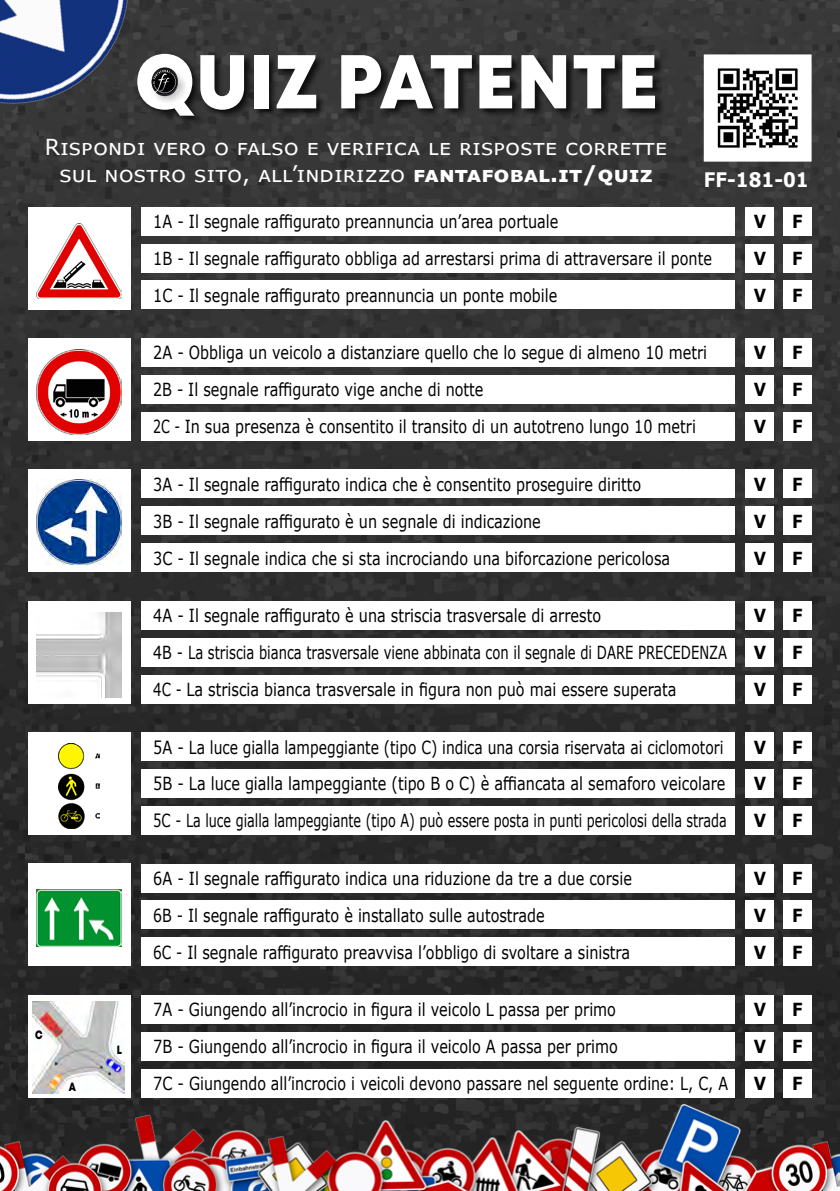
<style>
.page{position:relative;width:840px;height:1191px;background:#fff}
.page>*{position:absolute;margin:0;border:0;box-sizing:border-box;transform-origin:0 0}
.t1{font:76px "Mont Heavy DEMO";letter-spacing:.02em;color:#fff;scale:.94 1}
.t2{font:22px/26.4px "Verdana";letter-spacing:.075em;color:#fff;text-align:center}
.t3{font:700 20px "Verdana";color:#fff;scale:.9 1}
.t4{font:18px/36.8px "Verdana";color:#000;scale:.8 1}
.t5{font:700 18px/36.8px "Verdana";color:#000;text-align:justify;scale:.9 1}
.t6{font:12px "Mont Heavy DEMO";color:#000;scale:.8 1}
.s1{font-weight:700}
</style>
<div class="page">
<img style="left:0;top:0;width:839px;height:1104px">
<img style="left:0;top:1104px;width:839px;height:87px">
<div style="left:136px;top:52px;width:528px;height:72px;background:#000;opacity:.75"></div>
<img style="left:0;top:0;width:182px;height:145px">
<div style="left:28px;top:207px;width:102px;height:102px;background:#fff"></div>
<img style="left:36px;top:223px;width:85px;height:75px">
<div style="left:142px;top:207px;width:592px;height:28px;background:#fff"></div>
<div style="left:142px;top:244px;width:592px;height:28px;background:#fff"></div>
<div style="left:142px;top:281px;width:592px;height:28px;background:#fff"></div>
<div style="left:782px;top:207px;width:29px;height:28px;background:#fff"></div>
<div style="left:782px;top:244px;width:29px;height:28px;background:#fff"></div>
<div style="left:782px;top:281px;width:29px;height:28px;background:#fff"></div>
<div style="left:745px;top:207px;width:28px;height:28px;background:#fff"></div>
<div style="left:745px;top:244px;width:28px;height:28px;background:#fff"></div>
<div style="left:745px;top:281px;width:28px;height:28px;background:#fff"></div>
<div style="left:28px;top:338px;width:102px;height:102px;background:#fff"></div>
<img style="left:36px;top:350px;width:85px;height:85px">
<div style="left:142px;top:338px;width:592px;height:29px;background:#fff"></div>
<div style="left:142px;top:375px;width:592px;height:28px;background:#fff"></div>
<div style="left:142px;top:412px;width:592px;height:28px;background:#fff"></div>
<div style="left:782px;top:338px;width:29px;height:29px;background:#fff"></div>
<div style="left:782px;top:375px;width:29px;height:28px;background:#fff"></div>
<div style="left:782px;top:412px;width:29px;height:28px;background:#fff"></div>
<div style="left:745px;top:338px;width:28px;height:29px;background:#fff"></div>
<div style="left:745px;top:375px;width:28px;height:28px;background:#fff"></div>
<div style="left:745px;top:412px;width:28px;height:28px;background:#fff"></div>
<div style="left:28px;top:470px;width:102px;height:102px;background:#fff"></div>
<img style="left:36px;top:480px;width:85px;height:85px">
<div style="left:142px;top:470px;width:592px;height:28px;background:#fff"></div>
<div style="left:142px;top:506px;width:592px;height:29px;background:#fff"></div>
<div style="left:142px;top:543px;width:592px;height:29px;background:#fff"></div>
<div style="left:782px;top:470px;width:29px;height:28px;background:#fff"></div>
<div style="left:782px;top:506px;width:29px;height:29px;background:#fff"></div>
<div style="left:782px;top:543px;width:29px;height:29px;background:#fff"></div>
<div style="left:745px;top:470px;width:28px;height:28px;background:#fff"></div>
<div style="left:745px;top:506px;width:28px;height:29px;background:#fff"></div>
<div style="left:745px;top:543px;width:28px;height:29px;background:#fff"></div>
<div style="left:28px;top:601px;width:102px;height:102px;background:#fff"></div>
<img style="left:36px;top:612px;width:85px;height:85px">
<div style="left:142px;top:601px;width:592px;height:28px;background:#fff"></div>
<div style="left:142px;top:638px;width:592px;height:28px;background:#fff"></div>
<div style="left:142px;top:675px;width:592px;height:28px;background:#fff"></div>
<div style="left:782px;top:601px;width:29px;height:28px;background:#fff"></div>
<div style="left:782px;top:638px;width:29px;height:28px;background:#fff"></div>
<div style="left:782px;top:675px;width:29px;height:28px;background:#fff"></div>
<div style="left:745px;top:601px;width:28px;height:28px;background:#fff"></div>
<div style="left:745px;top:638px;width:28px;height:28px;background:#fff"></div>
<div style="left:745px;top:675px;width:28px;height:28px;background:#fff"></div>
<div style="left:28px;top:732px;width:102px;height:102px;background:#fff"></div>
<img style="left:58px;top:744px;width:41px;height:85px">
<div style="left:142px;top:732px;width:592px;height:29px;background:#fff"></div>
<div style="left:142px;top:769px;width:592px;height:28px;background:#fff"></div>
<div style="left:142px;top:806px;width:592px;height:28px;background:#fff"></div>
<div style="left:782px;top:732px;width:29px;height:29px;background:#fff"></div>
<div style="left:782px;top:769px;width:29px;height:28px;background:#fff"></div>
<div style="left:782px;top:806px;width:29px;height:28px;background:#fff"></div>
<div style="left:745px;top:732px;width:28px;height:29px;background:#fff"></div>
<div style="left:745px;top:769px;width:28px;height:28px;background:#fff"></div>
<div style="left:745px;top:806px;width:28px;height:28px;background:#fff"></div>
<div style="left:28px;top:864px;width:102px;height:102px;background:#fff"></div>
<img style="left:36px;top:889px;width:85px;height:57px">
<div style="left:142px;top:864px;width:592px;height:28px;background:#fff"></div>
<div style="left:142px;top:900px;width:592px;height:29px;background:#fff"></div>
<div style="left:142px;top:937px;width:592px;height:29px;background:#fff"></div>
<div style="left:782px;top:864px;width:29px;height:28px;background:#fff"></div>
<div style="left:782px;top:900px;width:29px;height:29px;background:#fff"></div>
<div style="left:782px;top:937px;width:29px;height:29px;background:#fff"></div>
<div style="left:745px;top:864px;width:28px;height:28px;background:#fff"></div>
<div style="left:745px;top:900px;width:28px;height:29px;background:#fff"></div>
<div style="left:745px;top:937px;width:28px;height:29px;background:#fff"></div>
<div style="left:28px;top:995px;width:102px;height:102px;background:#fff"></div>
<div style="left:142px;top:995px;width:592px;height:28px;background:#fff"></div>
<div style="left:142px;top:1032px;width:592px;height:28px;background:#fff"></div>
<div style="left:142px;top:1069px;width:592px;height:28px;background:#fff"></div>
<div style="left:782px;top:995px;width:29px;height:28px;background:#fff"></div>
<div style="left:782px;top:1032px;width:29px;height:28px;background:#fff"></div>
<div style="left:782px;top:1069px;width:29px;height:28px;background:#fff"></div>
<div style="left:745px;top:995px;width:28px;height:28px;background:#fff"></div>
<div style="left:745px;top:1032px;width:28px;height:28px;background:#fff"></div>
<div style="left:745px;top:1069px;width:28px;height:28px;background:#fff"></div>
<div style="left:151px;top:68px;width:36px;height:36px;background:#000;opacity:.25"></div>
<svg style="left:152px;top:69px;width:25px;height:26px"></svg>
<svg style="left:153px;top:70px;width:23px;height:23px"></svg>
<svg style="left:696px;top:47px;width:122px;height:122px"></svg>
<img style="left:33px;top:1001px;width:92px;height:92px">
<h1 class="t1" style="left:135px;top:39px;width:549px">QUIZ PATENTE</h1>
<p class="t2" style="left:45px;top:134px;width:624px">Rispondi vero o falso e verifica le risposte corrette sul nostro sito, all’indirizzo <span class="s1">fantafobal.it/quiz</span></p>
<p class="t3" style="left:703px;top:166px;width:118px">FF-181-01</p>
<p class="t4" style="left:153px;top:203px;width:699px">1A - Il segnale raffigurato preannuncia un’area portuale<br>1B - Il segnale raffigurato obbliga ad arrestarsi prima di attraversare il ponte<br>1C - Il segnale raffigurato preannuncia un ponte mobile</p>
<p class="t5" style="left:791px;top:203px;width:13px">F F F</p>
<p class="t5" style="left:753px;top:203px;width:15px">V V V</p>
<p class="t4" style="left:153px;top:334px;width:693px">2A - Obbliga un veicolo a distanziare quello che lo segue di almeno 10 metri<br>2B - Il segnale raffigurato vige anche di notte<br>2C - In sua presenza è consentito il transito di un autotreno lungo 10 metri</p>
<p class="t5" style="left:791px;top:334px;width:13px">F F F</p>
<p class="t5" style="left:753px;top:334px;width:15px">V V V</p>
<p class="t4" style="left:153px;top:466px;width:647px">3A - Il segnale raffigurato indica che è consentito proseguire diritto<br>3B - Il segnale raffigurato è un segnale di indicazione<br>3C - Il segnale indica che si sta incrociando una biforcazione pericolosa</p>
<p class="t5" style="left:791px;top:465px;width:13px">F F F</p>
<p class="t5" style="left:753px;top:465px;width:15px">V V V</p>
<p class="t4" style="left:153px;top:597px;width:718px">4A - Il segnale raffigurato è una striscia trasversale di arresto<br>4B - La striscia bianca trasversale viene abbinata con il segnale di DARE PRECEDENZA<br>4C - La striscia bianca trasversale in figura non può mai essere superata</p>
<p class="t5" style="left:791px;top:597px;width:13px">F F F</p>
<p class="t5" style="left:753px;top:597px;width:15px">V V V</p>
<p class="t4" style="left:153px;top:728px;width:718px">5A - La luce gialla lampeggiante (tipo C) indica una corsia riservata ai ciclomotori<br>5B - La luce gialla lampeggiante (tipo B o C) è affiancata al semaforo veicolare<br>5C - La luce gialla lampeggiante (tipo A) può essere posta in punti pericolosi della strada</p>
<p class="t5" style="left:791px;top:728px;width:13px">F F F</p>
<p class="t5" style="left:753px;top:728px;width:15px">V V V</p>
<p class="t6" style="left:35px;top:1028px;width:11px">C</p>
<p class="t6" style="left:69px;top:1080px;width:10px">A</p>
<p class="t6" style="left:117px;top:1042px;width:7px">L</p>
<p class="t4" style="left:153px;top:860px;width:599px">6A - Il segnale raffigurato indica una riduzione da tre a due corsie<br>6B - Il segnale raffigurato è installato sulle autostrade<br>6C - Il segnale raffigurato preavvisa l’obbligo di svoltare a sinistra</p>
<p class="t5" style="left:791px;top:859px;width:13px">F F F</p>
<p class="t5" style="left:753px;top:859px;width:15px">V V V</p>
<p class="t4" style="left:153px;top:991px;width:719px">7A - Giungendo all’incrocio in figura il veicolo L passa per primo<br>7B - Giungendo all’incrocio in figura il veicolo A passa per primo<br>7C - Giungendo all’incrocio i veicoli devono passare nel seguente ordine: L, C, A</p>
<p class="t5" style="left:791px;top:991px;width:13px">F F F</p>
<p class="t5" style="left:753px;top:991px;width:15px">V V V</p>
</div>
